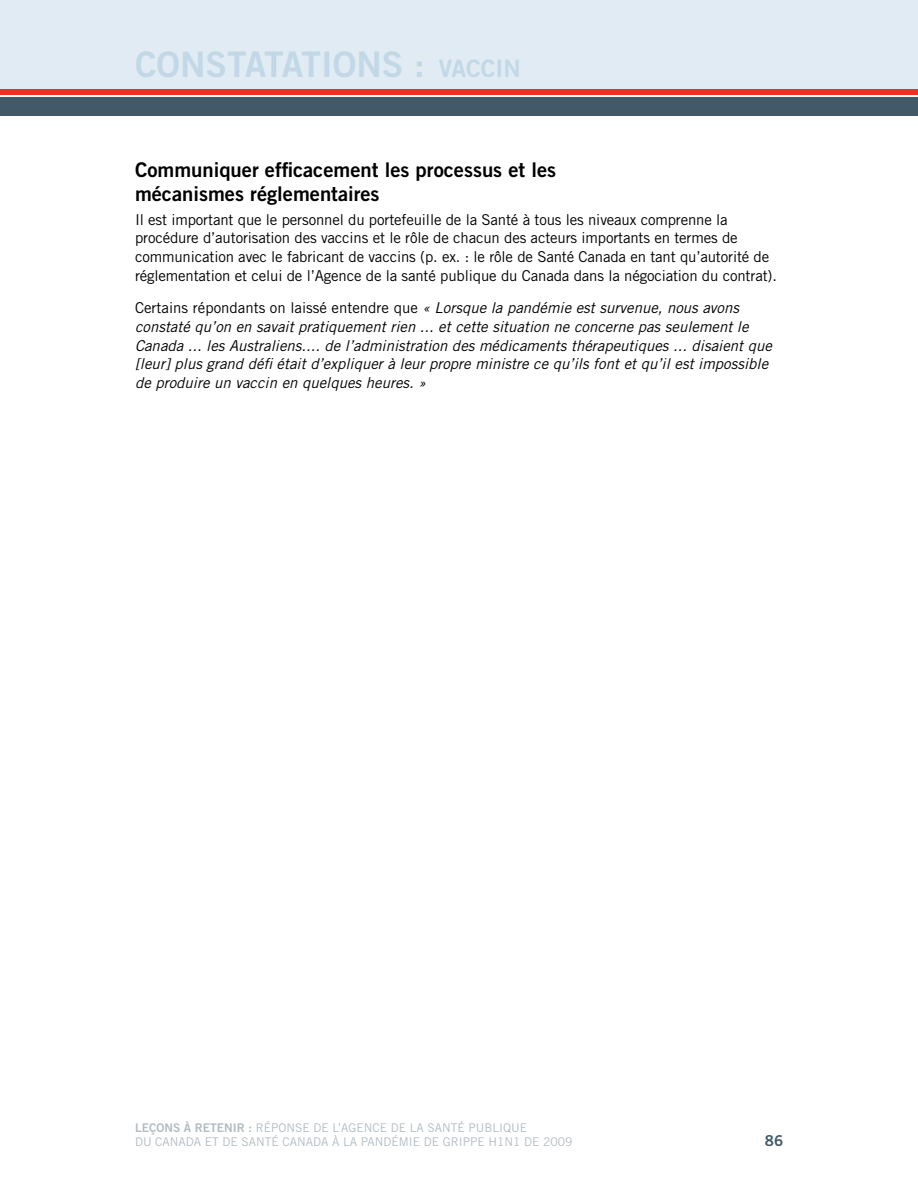
<style>
.page{position:relative;width:918px;height:1188px;background:#fff}
.page>*{position:absolute;margin:0;border:0;box-sizing:border-box;transform-origin:0 0}
.t1{font:35.25px "Trade Gothic LT Std Bd 2";color:#c2d8e7}
.t2{font:20.25px/24.3px "Trade Gothic LT Std Bd 2";color:#000}
.t3{font:italic 15px/18.8px "Trade Gothic LT Std";color:#000}
.t4{font:15px/18.8px "Trade Gothic LT Std";letter-spacing:-.01em;color:#000}
.t5{font:15px "Trade Gothic LT Std Bd 2";color:#425968}
.t6{font:12px/14.2px "Trade Gothic LT Std";color:#b3bdc3}
.s1{font-size:24px}
.s2{font-style:normal}
.s3{font-family:"Trade Gothic LT Std Bd 2"}
</style>
<div class="page">
<div style="left:0;top:0;width:918px;height:90px;background:#e1ebf3"></div>
<div style="left:0;top:97px;width:918px;height:18px;background:#425968"></div>
<div style="left:0;top:90px;width:918px;height:5px;background:#ee3124"></div>
<h1 class="t1" style="left:135px;top:42px;width:387px">Constatations : <span class="s1">Vaccin</span></h1>
<h2 class="t2" style="left:135px;top:157px;width:423px">Communiquer efficacement les processus et les mécanismes réglementaires</h2>
<p class="t4" style="left:135px;top:210px;width:643px">I l est important que le personnel du portefeuille de la Santé à tous les niveaux comprenne la procédure d’autorisation des vaccins et le rôle de chacun des acteurs importants en termes de communication avec le fabricant de vaccins (p. ex. : le rôle de Santé Canada en tant qu’autorité de réglementation et celui de l’Agence de la santé publique du Canada dans la négociation du contrat).</p>
<p class="t3" style="left:135px;top:299px;width:638px"><span class="s2">Certains répondants on laissé entendre que</span> « Lorsque la pandémie est survenue, nous avons constaté qu’on en savait pratiquement rien ... et cette situation ne concerne pas seulement le Canada ... les Australiens.... de l’administration des médicaments thérapeutiques ... disaient que [leur] plus grand défi était d’expliquer à leur propre ministre ce qu’ils font et qu’il est impossible de produire un vaccin en quelques heures. »</p>
<p class="t6" style="left:135px;top:1120px;width:439px"><span class="s3">Leçons à retenir :</span> Réponse de l’Agence de la santé publique<br>du Canada et de Santé Canada à la pandémie de gr ippe H1N 1 de 2009</p>
<p class="t5" style="left:765px;top:1131px;width:20px">86</p>
</div>
